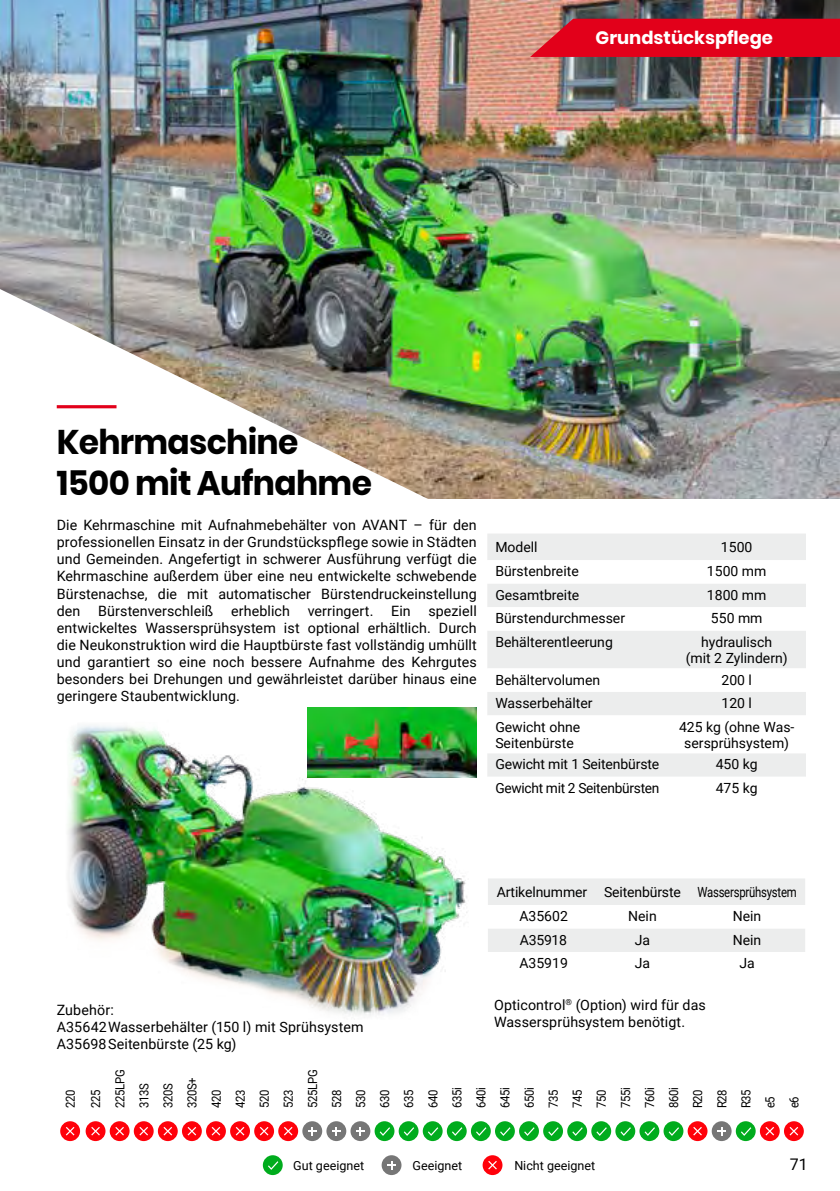
<style>
.page{position:relative;width:840px;height:1191px;background:#fff}
.page>*{position:absolute;margin:0;border:0;box-sizing:border-box;transform-origin:0 0}
.t1{font:700 34.2px/41px "Poppins";letter-spacing:-.02em;color:#000;scale:.96 1}
.t2{font:700 18px "Poppins";color:#fff}
.t3{font:16px "Roboto";color:#000}
.t4{font:14.2px/17px "Roboto";letter-spacing:.01em;color:#000}
.t5{font:14px/16px "Roboto";color:#000;text-align:center}
.t6{font:14px "Roboto";letter-spacing:-.02em;color:#000}
.t7{font:12.6px/24px "Roboto";letter-spacing:-.025em;color:#000;scale:.9 1}
.t8{font:12.6px "Roboto";color:#000}
</style>
<div class="page">
<img style="left:0;top:0;width:839px;height:498px">
<svg style="left:0;top:289px;width:429px;height:210px"></svg>
<hr style="left:57px;top:405px;width:59px;height:3px;background:#e2001a">
<img style="left:68px;top:725px;width:408px;height:291px">
<img style="left:307px;top:707px;width:169px;height:70px">
<div style="left:487px;top:534px;width:318px;height:26px;background:#eceded"></div>
<svg style="left:487px;top:584px;width:318px;height:193px;fill:#eceded"></svg>
<div style="left:263px;top:1155px;width:19px;height:20px;background:#00ac1d;border-radius:50%"></div>
<svg style="left:268px;top:1161px;width:10px;height:8px"></svg>
<div style="left:381px;top:1155px;width:20px;height:20px;background:#767676;border-radius:50%"></div>
<svg style="left:387px;top:1161px;width:8px;height:8px"></svg>
<div style="left:482px;top:1155px;width:20px;height:20px;background:#ff010a;border-radius:50%"></div>
<svg style="left:488px;top:1161px;width:8px;height:8px"></svg>
<svg style="left:488px;top:878px;width:316px;height:74px"></svg>
<div style="left:60px;top:1121px;width:20px;height:20px;background:#ff010a;border-radius:50%"></div>
<svg style="left:66px;top:1127px;width:8px;height:8px"></svg>
<div style="left:86px;top:1121px;width:19px;height:20px;background:#ff010a;border-radius:50%"></div>
<svg style="left:91px;top:1127px;width:9px;height:8px"></svg>
<div style="left:110px;top:1121px;width:19px;height:20px;background:#ff010a;border-radius:50%"></div>
<svg style="left:115px;top:1127px;width:9px;height:8px"></svg>
<div style="left:134px;top:1121px;width:19px;height:20px;background:#ff010a;border-radius:50%"></div>
<svg style="left:139px;top:1127px;width:9px;height:8px"></svg>
<div style="left:158px;top:1121px;width:20px;height:20px;background:#ff010a;border-radius:50%"></div>
<svg style="left:163px;top:1127px;width:9px;height:8px"></svg>
<div style="left:182px;top:1121px;width:20px;height:20px;background:#ff010a;border-radius:50%"></div>
<svg style="left:187px;top:1127px;width:9px;height:8px"></svg>
<div style="left:206px;top:1121px;width:20px;height:20px;background:#ff010a;border-radius:50%"></div>
<svg style="left:211px;top:1127px;width:9px;height:8px"></svg>
<div style="left:230px;top:1121px;width:20px;height:20px;background:#ff010a;border-radius:50%"></div>
<svg style="left:235px;top:1127px;width:9px;height:8px"></svg>
<div style="left:254px;top:1121px;width:20px;height:20px;background:#ff010a;border-radius:50%"></div>
<svg style="left:260px;top:1127px;width:8px;height:8px"></svg>
<div style="left:278px;top:1121px;width:20px;height:20px;background:#ff010a;border-radius:50%"></div>
<svg style="left:284px;top:1127px;width:8px;height:8px"></svg>
<div style="left:302px;top:1121px;width:20px;height:20px;background:#767676;border-radius:50%"></div>
<svg style="left:308px;top:1127px;width:8px;height:8px"></svg>
<div style="left:326px;top:1121px;width:20px;height:20px;background:#767676;border-radius:50%"></div>
<svg style="left:332px;top:1127px;width:8px;height:8px"></svg>
<div style="left:350px;top:1121px;width:20px;height:20px;background:#767676;border-radius:50%"></div>
<svg style="left:356px;top:1127px;width:8px;height:8px"></svg>
<div style="left:374px;top:1121px;width:20px;height:20px;background:#00ac1d;border-radius:50%"></div>
<svg style="left:379px;top:1127px;width:11px;height:8px"></svg>
<div style="left:398px;top:1121px;width:20px;height:20px;background:#00ac1d;border-radius:50%"></div>
<svg style="left:403px;top:1127px;width:11px;height:8px"></svg>
<div style="left:422px;top:1121px;width:20px;height:20px;background:#00ac1d;border-radius:50%"></div>
<svg style="left:428px;top:1127px;width:10px;height:8px"></svg>
<div style="left:446px;top:1121px;width:20px;height:20px;background:#00ac1d;border-radius:50%"></div>
<svg style="left:452px;top:1127px;width:10px;height:8px"></svg>
<div style="left:470px;top:1121px;width:20px;height:20px;background:#00ac1d;border-radius:50%"></div>
<svg style="left:476px;top:1127px;width:10px;height:8px"></svg>
<div style="left:494px;top:1121px;width:20px;height:20px;background:#00ac1d;border-radius:50%"></div>
<svg style="left:500px;top:1127px;width:10px;height:8px"></svg>
<div style="left:519px;top:1121px;width:19px;height:20px;background:#00ac1d;border-radius:50%"></div>
<svg style="left:524px;top:1127px;width:10px;height:8px"></svg>
<div style="left:543px;top:1121px;width:19px;height:20px;background:#00ac1d;border-radius:50%"></div>
<svg style="left:548px;top:1127px;width:10px;height:8px"></svg>
<div style="left:567px;top:1121px;width:19px;height:20px;background:#00ac1d;border-radius:50%"></div>
<svg style="left:572px;top:1127px;width:10px;height:8px"></svg>
<div style="left:591px;top:1121px;width:20px;height:20px;background:#00ac1d;border-radius:50%"></div>
<svg style="left:596px;top:1127px;width:10px;height:8px"></svg>
<div style="left:615px;top:1121px;width:20px;height:20px;background:#00ac1d;border-radius:50%"></div>
<svg style="left:620px;top:1127px;width:10px;height:8px"></svg>
<div style="left:639px;top:1121px;width:20px;height:20px;background:#00ac1d;border-radius:50%"></div>
<svg style="left:644px;top:1127px;width:10px;height:8px"></svg>
<div style="left:663px;top:1121px;width:20px;height:20px;background:#00ac1d;border-radius:50%"></div>
<svg style="left:668px;top:1127px;width:10px;height:8px"></svg>
<div style="left:687px;top:1121px;width:20px;height:20px;background:#ff010a;border-radius:50%"></div>
<svg style="left:693px;top:1127px;width:8px;height:8px"></svg>
<div style="left:711px;top:1121px;width:20px;height:20px;background:#767676;border-radius:50%"></div>
<svg style="left:717px;top:1127px;width:8px;height:8px"></svg>
<div style="left:735px;top:1121px;width:20px;height:20px;background:#00ac1d;border-radius:50%"></div>
<svg style="left:741px;top:1128px;width:9px;height:7px"></svg>
<div style="left:759px;top:1121px;width:20px;height:20px;background:#ff010a;border-radius:50%"></div>
<svg style="left:765px;top:1127px;width:8px;height:8px"></svg>
<svg style="left:783px;top:1121px;width:20px;height:20px"></svg>
<svg style="left:789px;top:1126px;width:8px;height:9px"></svg>
<svg style="left:530px;top:19px;width:309px;height:38px;background:#e00a21"></svg>
<p class="t2" style="left:595px;top:27px;width:179px">Grundstückspflege</p>
<h1 class="t1" style="left:57px;top:421px;width:330px">Kehrmaschine<br>1500 mit Aufnahme</h1>
<p class="t4" style="left:57px;top:516px;width:421px;text-align:justify">Die Kehrmaschine mit Aufnahmebehälter von AVANT – für den professionellen Einsatz in der Grundstückspflege sowie in Städten und Gemeinden. Angefertigt in schwerer Ausführung verfügt die Kehrmaschine außerdem über eine neu entwickelte schwebende Bürstenachse, die mit automatischer Bürstendruckeinstellung den Bürstenverschleiß erheblich verringert. Ein speziell entwickeltes Wassersprühsystem ist optional erhältlich. Durch die Neukonstruktion wird die Hauptbürste fast vollständig umhüllt und garantiert so eine noch bessere Aufnahme des Kehrgutes besonders bei Drehungen und gewährleistet darüber hinaus eine geringere Staubentwicklung.</p>
<p class="t5" style="left:495px;top:538px;width:44px">Modell</p>
<p class="t5" style="left:720px;top:538px;width:33px">1500</p>
<p class="t5" style="left:495px;top:563px;width:85px">Bürstenbreite</p>
<p class="t5" style="left:706px;top:563px;width:61px">1500 mm</p>
<p class="t5" style="left:495px;top:586px;width:85px">Gesamtbreite</p>
<p class="t5" style="left:706px;top:586px;width:61px">1800 mm</p>
<p class="t5" style="left:495px;top:609px;width:131px">Bürstendurchmesser</p>
<p class="t5" style="left:710px;top:609px;width:53px">550 mm</p>
<p class="t5" style="left:495px;top:633px;width:119px">Behälterentleerung</p>
<p class="t5" style="left:685px;top:633px;width:103px">hydraulisch<br>(mit 2 Zylindern)</p>
<p class="t5" style="left:495px;top:671px;width:106px">Behältervolumen</p>
<p class="t5" style="left:721px;top:671px;width:32px">200 l</p>
<p class="t5" style="left:495px;top:694px;width:99px">Wasserbehälter</p>
<p class="t5" style="left:721px;top:694px;width:32px">120 l</p>
<p class="t5" style="left:495px;top:718px;width:86px;text-align:left">Gewicht ohne<br>Seitenbürste</p>
<p class="t5" style="left:678px;top:718px;width:117px">425 kg (ohne Was&shy;sersprühsystem)</p>
<p class="t5" style="left:495px;top:756px;width:165px">Gewicht mit 1 Seitenbürste</p>
<p class="t5" style="left:715px;top:756px;width:43px">450 kg</p>
<p class="t6" style="left:495px;top:778px;width:166px">Gewicht mit 2 Seitenbürsten</p>
<p class="t5" style="left:715px;top:779px;width:43px">475 kg</p>
<p class="t5" style="left:519px;top:879px;width:279px;line-height:24.2px;text-align:left;text-indent:-23px">Artikelnummer Seitenbürste Wassersprühsystem<br>A35602</p>
<p class="t5" style="left:628px;top:907px;width:30px">Nein</p>
<p class="t5" style="left:732px;top:907px;width:30px">Nein</p>
<p class="t5" style="left:519px;top:931px;width:49px">A35918</p>
<p class="t5" style="left:634px;top:931px;width:17px">Ja</p>
<p class="t5" style="left:732px;top:931px;width:30px">Nein</p>
<p class="t5" style="left:519px;top:954px;width:50px">A35919</p>
<p class="t5" style="left:634px;top:954px;width:17px">Ja</p>
<p class="t5" style="left:739px;top:954px;width:17px">Ja</p>
<p class="t4" style="left:57px;top:1000px;width:308px">Zubehör:<br>A35642Wasserbehälter (150 l) mit Sprühsystem<br>A35698Seitenbürste (25 kg)</p>
<p class="t4" style="left:494px;top:995px;width:213px">Opticontrol<sup>®</sup> (Option) wird für das<br>Wassersprühsystem benötigt.</p>
<p class="t7" style="left:57px;top:1108px;width:22px;line-height:25.4px;rotate:-90deg">220<br>225</p>
<p class="t7" style="left:107px;top:1108px;width:44px;rotate:-90deg">225LPG<br>313S<br>320S<br>320S+<br>420<br>423<br>520<br>523<br>525LPG<br>528<br>530<br>630<br>635<br>640<br>635i<br>640i<br>645i<br>650i<br>735<br>745<br>750<br>755i<br>760i<br>860i<br>R20<br>R28<br>R35<br>e5<br>e6</p>
<p class="t8" style="left:293px;top:1156px;width:72px">Gut geeignet</p>
<p class="t8" style="left:412px;top:1156px;width:51px">Geeignet</p>
<p class="t8" style="left:514px;top:1156px;width:82px">Nicht geeignet</p>
<p class="t3" style="left:789px;top:1153px;width:20px">71</p>
</div>
